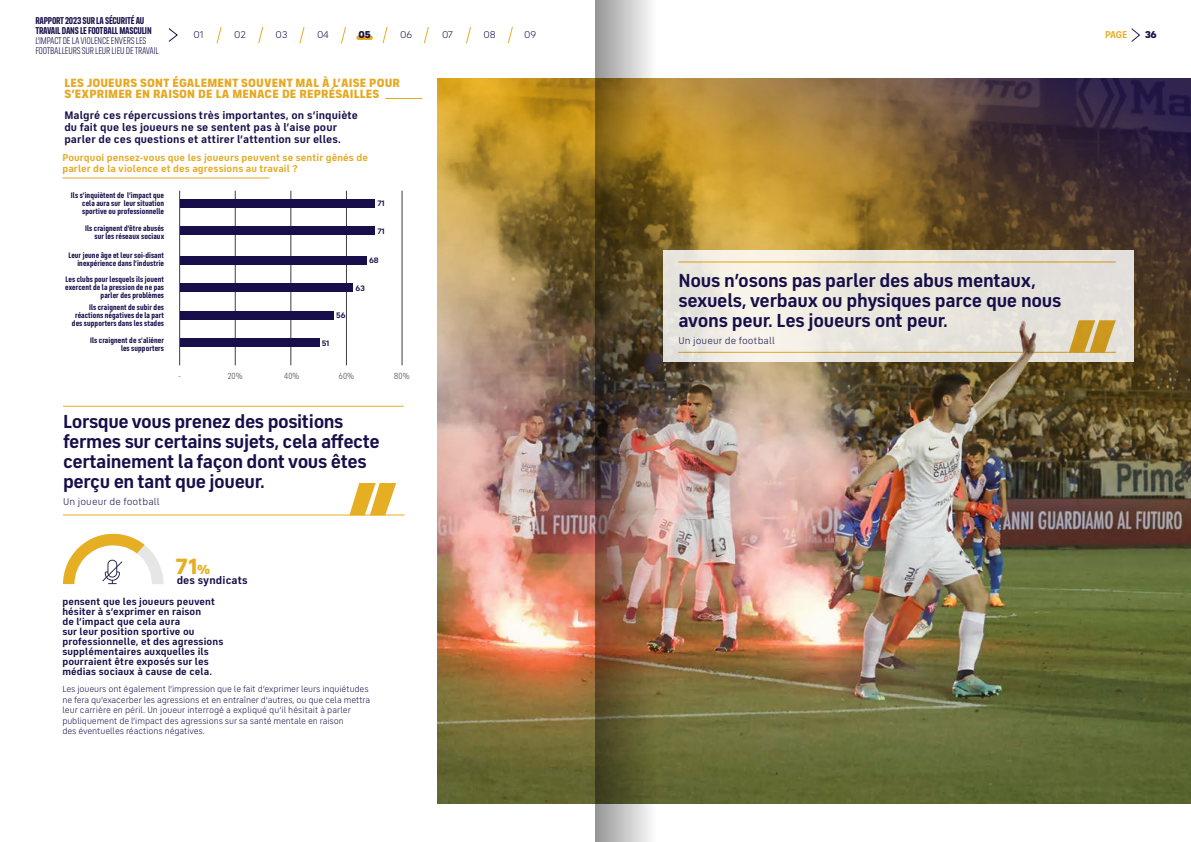
<style>
.page{position:relative;width:1191px;height:842px;background:#fff}
.page>*{position:absolute;margin:0;border:0;box-sizing:border-box;transform-origin:0 0}
.t1{font:900 22.1px "FS Industrie";color:#e6ae23}
.t2{font:700 19px/20px "FS Industrie";letter-spacing:-.025em;color:#180f4a}
.t3{font:900 12px/11px "FS Industrie";letter-spacing:.01em;color:#e5a923}
.t4{font:700 11px/12px "FS Industrie";letter-spacing:.01em;color:#180f4a}
.t5{font:700 10px/10px "FS Industrie";letter-spacing:.01em;color:#180f4a}
.t6{font:700 10px/11px "FS Industrie";letter-spacing:.01em;color:#e5a923}
.t7{font:10px/10px "FS Industrie Cd";letter-spacing:-.02em;color:#180f4a}
.t8{font:700 10px/10px "FS Industrie Cd";letter-spacing:-.02em;color:#180f4a}
.t9{font:10px "FS Industrie";letter-spacing:.01em;color:#180f4a}
.t10{font:700 10px "FS Industrie";color:#e6ae23}
.t11{font:900 10px "FS Industrie";color:#180f4a}
.t12{font:9px/10.5px "FS Industrie";letter-spacing:-.01em;color:#180f4a}
.t13{font:9px "FS Industrie Cd";letter-spacing:.01em;color:#4a4a4a}
.t14{font:700 8px/8px "FS Industrie Cd";letter-spacing:.01em;color:#180f4a;text-align:right}
.t15{font:700 8px "FS Industrie";letter-spacing:-.02em;color:#180f4a}
.s1{font-size:13.2px}
</style>
<div class="page">
<svg style="left:437px;top:738px;width:754px;height:65px;background:#626934"></svg>
<svg style="left:1131px;top:28px;width:9px;height:14px"></svg>
<hr style="left:385px;top:98px;width:37px;height:1px;background:#e5a923">
<hr style="left:179px;top:191px;width:1px;height:174px;background:#3d3d45">
<hr style="left:235px;top:191px;width:1px;height:174px;background:#3d3d45">
<hr style="left:291px;top:191px;width:1px;height:174px;background:#3d3d45">
<hr style="left:346px;top:191px;width:1px;height:174px;background:#3d3d45">
<div style="left:180px;top:199px;width:194px;height:8px;background:#180f4a"></div>
<div style="left:180px;top:227px;width:194px;height:8px;background:#180f4a"></div>
<div style="left:180px;top:256px;width:186px;height:8px;background:#180f4a"></div>
<div style="left:180px;top:284px;width:173px;height:8px;background:#180f4a"></div>
<div style="left:180px;top:312px;width:153px;height:8px;background:#180f4a"></div>
<div style="left:180px;top:339px;width:140px;height:8px;background:#180f4a"></div>
<hr style="left:62px;top:178px;width:207px;height:1px;background:#e5a923">
<svg style="left:63px;top:533px;width:100px;height:51px"></svg>
<hr style="left:63px;top:515px;width:341px;height:1px;background:#e6ae23">
<svg style="left:349px;top:483px;width:40px;height:32px"></svg>
<hr style="left:63px;top:406px;width:340px;height:1px;background:#e6ae23">
<img style="left:389px;top:78px;width:802px;height:660px">
<div style="left:356px;top:35px;width:17px;height:5px;background:#e6ae23;border-radius:2px"></div>
<svg style="left:216px;top:27px;width:6px;height:17px"></svg>
<svg style="left:507px;top:27px;width:6px;height:17px"></svg>
<svg style="left:258px;top:27px;width:6px;height:17px"></svg>
<svg style="left:299px;top:27px;width:6px;height:17px"></svg>
<svg style="left:341px;top:27px;width:5px;height:17px"></svg>
<svg style="left:382px;top:27px;width:6px;height:17px"></svg>
<svg style="left:423px;top:27px;width:6px;height:17px"></svg>
<svg style="left:466px;top:27px;width:5px;height:17px"></svg>
<svg style="left:168px;top:28px;width:10px;height:14px"></svg>
<img style="left:595px;top:0;width:74px;height:842px">
<p class="t8" style="left:35px;top:15px;width:118px">RAPPORT 2023 SUR LA SÉCURITÉ AU<br>TRAVAIL DANS LE FOOTBALL MASCULIN</p>
<p class="t7" style="left:35px;top:36px;width:125px">L’IMPACT DE LA VIOLENCE ENVERS LES<br>FOOTBALLEURS SUR LEUR LIEU DE TRAVAIL</p>
<p class="t9" style="left:193px;top:29px;width:11px">01</p>
<p class="t9" style="left:234px;top:29px;width:13px">02</p>
<p class="t9" style="left:275px;top:29px;width:13px">03</p>
<p class="t9" style="left:317px;top:29px;width:13px">04</p>
<p class="t11" style="left:358px;top:28px;width:14px">05</p>
<p class="t9" style="left:400px;top:29px;width:13px">06</p>
<p class="t9" style="left:442px;top:29px;width:12px">07</p>
<p class="t9" style="left:483px;top:29px;width:14px">08</p>
<p class="t9" style="left:524px;top:29px;width:13px">09</p>
<h3 class="t3" style="left:64px;top:77px;width:337px">LES JOUEURS SONT ÉGALEMENT SOUVENT MAL À L’AISE POUR<br>S’EXPRIMER EN RAISON DE LA MENACE DE REPRÉSAILLES</h3>
<h3 class="t4" style="left:64px;top:109px;width:295px">Malgré ces répercussions très importantes, on s’inquiète du fait que les joueurs ne se sentent pas à l’aise pour parler de ces questions et attirer l’attention sur elles.</h3>
<p class="t6" style="left:62px;top:152px;width:307px">Pourquoi pensez-vous que les joueurs peuvent se sentir gênés de parler de la violence et des agressions au travail ?</p>
<p class="t14" style="left:82px;top:192px;width:83px;text-align:justify;text-indent:-11px">Ils s’inquiètent de l’impact que cela aura sur leur situation sportive ou professionnelle</p>
<p class="t14" style="left:85px;top:224px;width:81px">Ils craignent d’être abusés sur les réseaux sociaux</p>
<p class="t14" style="left:68px;top:252px;width:97px">Leur jeune âge et leur soi-disant inexpérience dans l’industrie</p>
<p class="t14" style="left:65px;top:276px;width:100px">Les clubs pour lesquels ils jouent exercent de la pression de ne pas parler des problèmes</p>
<p class="t14" style="left:72px;top:303px;width:94px">Ils craignent de subir des réactions négatives de la part des supporters dans les stades</p>
<p class="t14" style="left:90px;top:336px;width:75px">Ils craignent de s’aliéner les supporters</p>
<p class="t15" style="left:377px;top:199px;width:9px">71</p>
<p class="t15" style="left:377px;top:226px;width:9px">71</p>
<p class="t15" style="left:369px;top:256px;width:11px">68</p>
<p class="t15" style="left:336px;top:311px;width:11px">56</p>
<p class="t15" style="left:322px;top:338px;width:9px">51</p>
<p class="t15" style="left:355px;top:283px;width:11px">63</p>
<p class="t13" style="left:178px;top:371px;width:4px">-</p>
<p class="t13" style="left:228px;top:371px;width:16px">20%</p>
<p class="t13" style="left:284px;top:371px;width:17px">40%</p>
<p class="t13" style="left:339px;top:371px;width:17px">60%</p>
<p class="t13" style="left:394px;top:371px;width:17px">80%</p>
<h2 class="t2" style="left:63px;top:411px;width:318px">Lorsque vous prenez des positions fermes sur certains sujets, cela affecte certainement la façon dont vous êtes perçu en tant que joueur.</h2>
<p class="t9" style="left:63px;top:496px;width:98px">Un joueur de football</p>
<h1 class="t1" style="left:176px;top:552px;width:36px">71<span class="s1">%</span></h1>
<h3 class="t4" style="left:177px;top:574px;width:73px">des syndicats</h3>
<p class="t5" style="left:62px;top:596px;width:162px">pensent que les joueurs peuvent hésiter à s’exprimer en raison<br>de l’impact que cela aura<br>sur leur position sportive ou professionnelle, et des agressions supplémentaires auxquelles ils pourraient être exposés sur les médias sociaux à cause de cela.</p>
<p class="t12" style="left:62px;top:684px;width:309px">Les joueurs ont également l’impression que le fait d’exprimer leurs inquiétudes ne fera qu’exacerber les agressions et en entraîner d’autres, ou que cela mettra leur carrière en péril. Un joueur interrogé a expliqué qu’il hésitait à parler publiquement de l’impact des agressions sur sa santé mentale en raison<br>des éventuelles réactions négatives.</p>
<p class="t10" style="left:1105px;top:28px;width:24px">PAGE</p>
<p class="t11" style="left:1144px;top:28px;width:14px">36</p>
<h2 class="t2" style="left:678px;top:270px;width:385px">Nous n’osons pas parler des abus mentaux, sexuels, verbaux ou physiques parce que nous avons peur. Les joueurs ont peur.</h2>
<p class="t9" style="left:678px;top:335px;width:98px">Un joueur de football</p>
</div>
